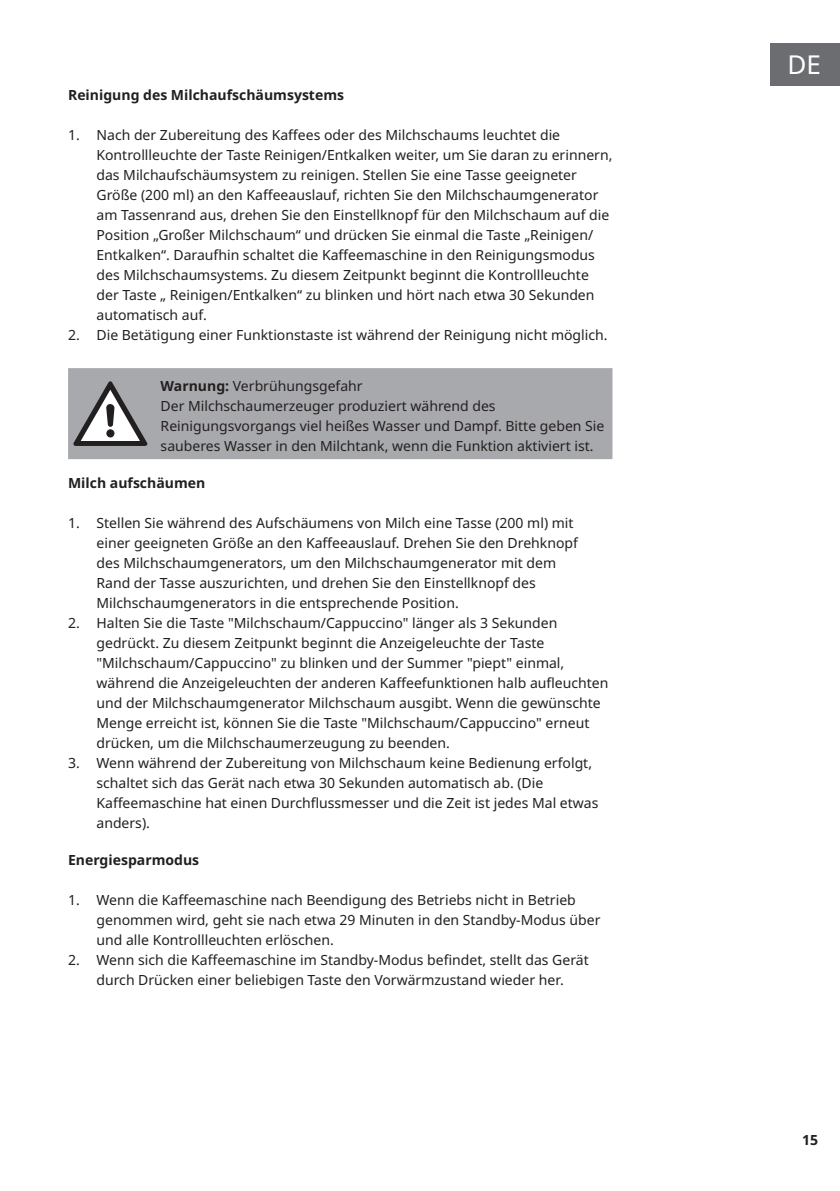
<style>
.page{position:relative;width:840px;height:1191px;background:#fff}
.page>*{position:absolute;margin:0;border:0;box-sizing:border-box;transform-origin:0 0}
.t1{font:26px "Noto Sans";color:#fff}
.t2{font:14px/20px "Noto Sans";color:#231f20}
.t3{font:700 14px "Noto Sans";color:#231f20}
.s1{font-weight:700}
</style>
<div class="page">
<div style="left:770px;top:43px;width:69px;height:42px;background:#6c6d70"></div>
<div style="left:68px;top:368px;width:544px;height:91px;background:#a8a9ad"></div>
<svg style="left:73px;top:381px;width:74px;height:65px"></svg>
<p class="t3" style="left:68px;top:85px;width:277px">Reinigung des Milchaufschäumsystems</p>
<p class="t2" style="left:96px;top:125px;width:517px;text-indent:-28px">1. Nach der Zubereitung des Kaffees oder des Milchschaums leuchtet die Kontrollleuchte der Taste Reinigen/Entkalken weiter, um Sie daran zu erinnern, das Milchaufschäumsystem zu reinigen. Stellen Sie eine Tasse geeigneter Größe (200 ml) an den Kaffeeauslauf, richten Sie den Milchschaumgenerator am Tassenrand aus, drehen Sie den Einstellknopf für den Milchschaum auf die Position „Großer Milchschaum“ und drücken Sie einmal die Taste „Reinigen/ Entkalken“. Daraufhin schaltet die Kaffeemaschine in den Reinigungsmodus des Milchschaumsystems. Zu diesem Zeitpunkt beginnt die Kontrollleuchte der Taste „ Reinigen/Entkalken“ zu blinken und hört nach etwa 30 Sekunden automatisch auf.</p>
<p class="t2" style="left:68px;top:325px;width:540px">2. Die Betätigung einer Funktionstaste ist während der Reinigung nicht möglich.</p>
<p class="t2" style="left:160px;top:376px;width:445px"><span class="s1">Warnung:</span> Verbrühungsgefahr<br>Der Milchschaumerzeuger produziert während des Reinigungsvorgangs viel heißes Wasser und Dampf. Bitte geben Sie sauberes Wasser in den Milchtank, wenn die Funktion aktiviert ist.</p>
<p class="t3" style="left:68px;top:473px;width:139px">Milch aufschäumen</p>
<p class="t2" style="left:96px;top:513px;width:482px;text-indent:-28px">1. Stellen Sie während des Aufschäumens von Milch eine Tasse (200 ml) mit einer geeigneten Größe an den Kaffeeauslauf. Drehen Sie den Drehknopf des Milchschaumgenerators, um den Milchschaumgenerator mit dem Rand der Tasse auszurichten, und drehen Sie den Einstellknopf des Milchschaumgenerators in die entsprechende Position.</p>
<p class="t2" style="left:96px;top:613px;width:513px;text-indent:-28px">2. Halten Sie die Taste "Milchschaum/Cappuccino" länger als 3 Sekunden gedrückt. Zu diesem Zeitpunkt beginnt die Anzeigeleuchte der Taste "Milchschaum/Cappuccino" zu blinken und der Summer "piept" einmal, während die Anzeigeleuchten der anderen Kaffeefunktionen halb aufleuchten und der Milchschaumgenerator Milchschaum ausgibt. Wenn die gewünschte Menge erreicht ist, können Sie die Taste "Milchschaum/Cappuccino" erneut drücken, um die Milchschaumerzeugung zu beenden.</p>
<p class="t2" style="left:96px;top:753px;width:503px;text-indent:-28px">3. Wenn während der Zubereitung von Milchschaum keine Bedienung erfolgt, schaltet sich das Gerät nach etwa 30 Sekunden automatisch ab. (Die Kaffeemaschine hat einen Durchflussmesser und die Zeit ist jedes Mal etwas anders).</p>
<p class="t3" style="left:68px;top:850px;width:132px">Energiesparmodus</p>
<p class="t2" style="left:96px;top:890px;width:505px;text-indent:-28px">1. Wenn die Kaffeemaschine nach Beendigung des Betriebs nicht in Betrieb genommen wird, geht sie nach etwa 29 Minuten in den Standby-Modus über und alle Kontrollleuchten erlöschen.</p>
<p class="t2" style="left:68px;top:950px;width:522px;text-align:center">2. Wenn sich die Kaffeemaschine im Standby-Modus befindet, stellt das Gerät durch Drücken einer beliebigen Taste den Vorwärmzustand wieder her.</p>
<h1 class="t1" style="left:787px;top:46px;width:35px">DE</h1>
<p class="t3" style="left:801px;top:1130px;width:18px">15</p>
</div>
